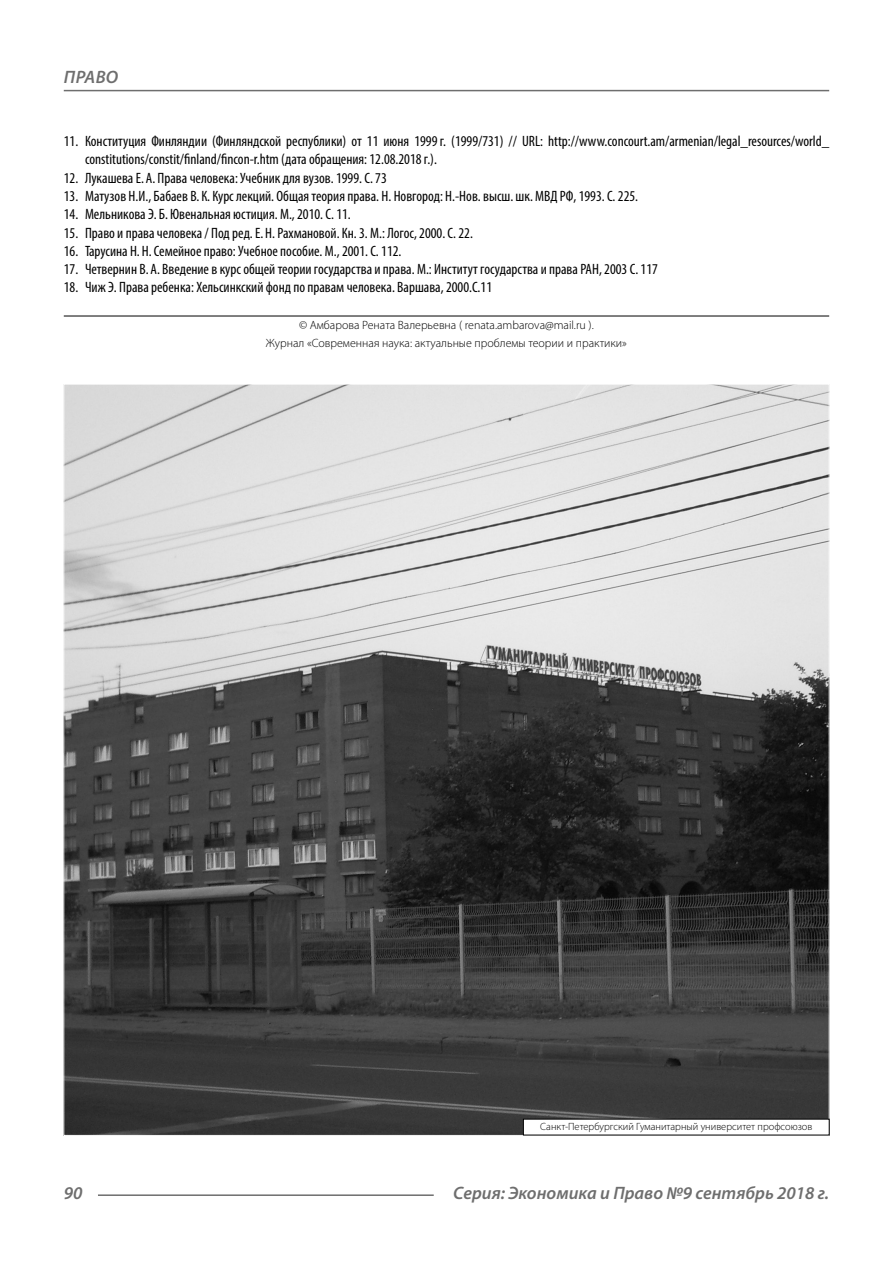
<style>
.page{position:relative;width:893px;height:1263px;background:#fff}
.page>*{position:absolute;margin:0;border:0;box-sizing:border-box;transform-origin:0 0}
.t1{font:italic 600 18px "Myriad Pro";color:#6e6e6e}
.t2{font:condensed 15px/18.3px "Myriad Pro";color:#000}
.Copy{font:300 12px/18.3px "Myriad Pro";color:#000;text-align:center}
.Author-doc{font:300 10.5px "Myriad Pro";color:#000}
</style>
<div class="page">
<hr style="left:98px;top:1194px;width:336px;height:2px;background:#6e6e6e">
<hr style="left:64px;top:90px;width:765px;height:1px;background:#6e6e6e">
<hr style="left:64px;top:316px;width:765px;height:1px;background:#000">
<img style="left:65px;top:386px;width:763px;height:748px">
<div style="left:523px;top:1119px;width:306px;height:16px;background:#fff"></div>
<p class="t1" style="left:64px;top:66px;width:24px">Право</p>
<p class="t2" style="left:85px;top:132px;width:746px;text-indent:-21px">11. Конституция Финляндии (Финляндской республики) от 11 июня 1999 г. (1999/731) // URL: http://www.concourt.am/armenian/legal_resources/world_ constitutions/constit/finland/fincon-r.htm (дата обращения: 12.08.2018 г.).</p>
<p class="t2" style="left:64px;top:168px;width:325px">12. Лукашева Е. А. Права человека: Учебник для вузов. 1999. С. 73</p>
<p class="t2" style="left:64px;top:187px;width:576px">13. Матузов Н.И., Бабаев В.К. Курс лекций. Общая теория права. Н. Новгород: Н.-Нов. высш. шк. МВД РФ, 1993. С. 225.</p>
<p class="t2" style="left:64px;top:205px;width:289px">14. Мельникова Э. Б. Ювенальная юстиция. М., 2010. С. 11.</p>
<p class="t2" style="left:64px;top:223px;width:411px">15. Право и права человека / Под ред. Е. Н. Рахмановой. Кн. 3. М.: Логос, 2000. С. 22.</p>
<p class="t2" style="left:64px;top:242px;width:339px">16. Тарусина Н. Н. Семейное право: Учебное пособие. М., 2001. С. 112.</p>
<p class="t2" style="left:64px;top:260px;width:596px">17. Четвернин В. А. Введение в курс общей теории государства и права. М.: Институт государства и права РАН, 2003 С. 117</p>
<p class="t2" style="left:64px;top:278px;width:430px">18. Чиж Э. Права ребенка: Хельсинкский фонд по правам человека. Варшава, 2000.С.11</p>
<p class="Copy" style="left:266px;top:316px;width:363px">© Амбарова Рената Валерьевна ( renata.ambarova@mail.ru ).<br>Журнал «Современная наука: актуальные проблемы теории и практики»</p>
<p class="Author-doc" style="left:540px;top:1120px;width:274px">Санкт-Петербургский Гуманитарный университет профсоюзов</p>
<p class="t1" style="left:64px;top:1182px;width:20px">90</p>
<p class="t1" style="left:453px;top:1182px;width:377px">Серия: Экономика и Право №9 сентябрь 2018 г.</p>
</div>
